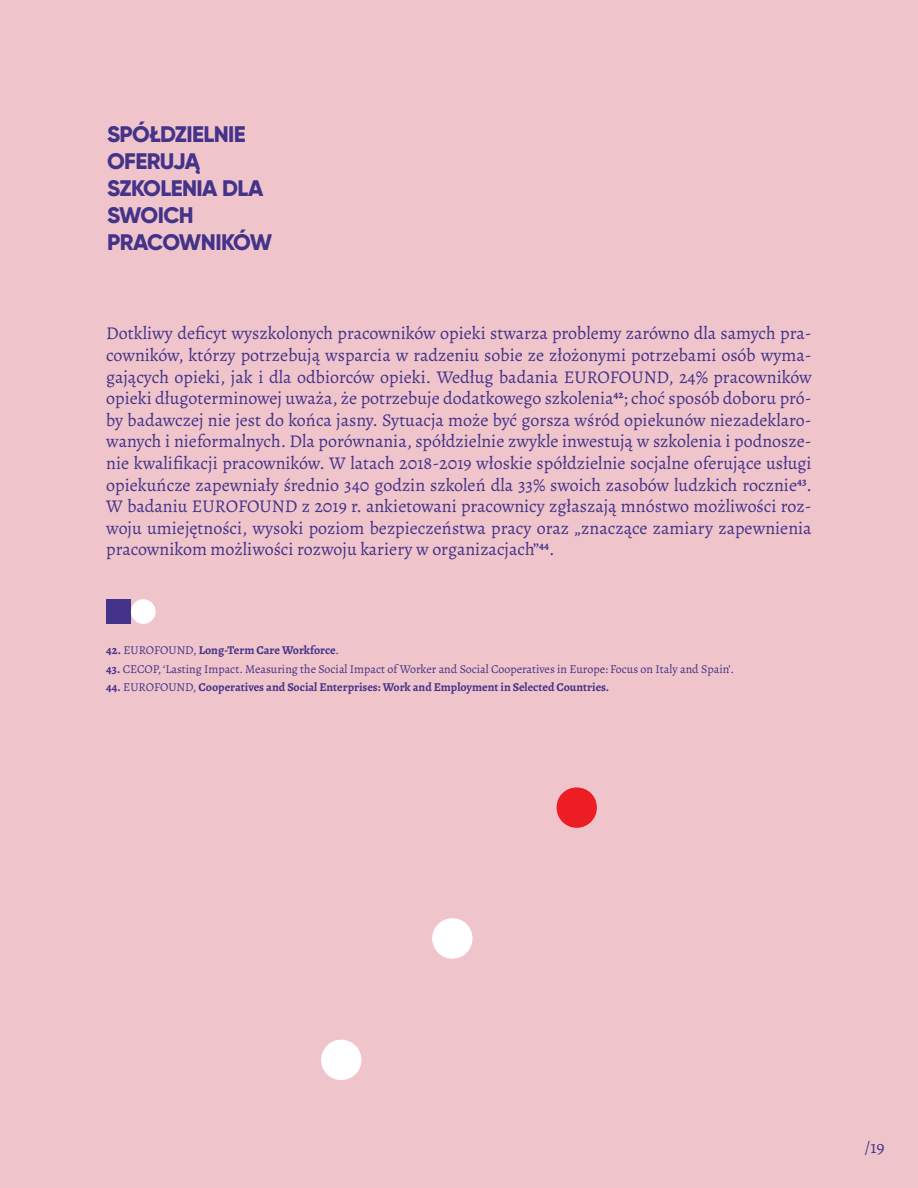
<style>
.page{position:relative;width:918px;height:1188px;background:#f0c4cb}
.page>*{position:absolute;margin:0;border:0;box-sizing:border-box;transform-origin:0 0}
.t1{font:800 22.5px "Gilroy";letter-spacing:-.025em;color:#433389}
.t2{font:18px/21.6px "Alegreya";color:#433389;text-align:justify}
.t3{font:700 12px "Alegreya";color:#433389}
.t4{font:12px "Alegreya";color:#433389}
.s1{font-weight:400}
.s2{font-weight:700}
</style>
<div class="page">
<div style="left:106px;top:599px;width:25px;height:25px;background:#433389"></div>
<div style="left:131px;top:599px;width:25px;height:25px;background:#fff;border-radius:50%"></div>
<div style="left:432px;top:918px;width:41px;height:41px;background:#fff;border-radius:50%"></div>
<div style="left:321px;top:1040px;width:41px;height:40px;background:#fff;border-radius:50%"></div>
<div style="left:557px;top:787px;width:40px;height:41px;background:#ed1d24;border-radius:50%"></div>
<p class="t1" style="left:107px;top:120px;width:140px">SPÓŁDZIELNIE</p>
<p class="t1" style="left:107px;top:147px;width:94px">OFERUJĄ</p>
<p class="t1" style="left:107px;top:174px;width:158px">SZKOLENIA DLA</p>
<p class="t1" style="left:107px;top:201px;width:88px">SWOICH</p>
<p class="t1" style="left:107px;top:228px;width:167px">PRACOWNIKÓW</p>
<p class="t2" style="left:106px;top:323px;width:707px">Dotkliwy deficyt wyszkolonych pracowników opieki stwarza problemy zarówno dla samych pra&shy;cowników, którzy potrzebują wsparcia w radzeniu sobie ze złożonymi potrzebami osób wyma&shy;gających opieki, jak i dla odbiorców opieki. Według badania EUROFOUND, 24% pracowników opieki długoterminowej uważa, że potrzebuje dodatkowego szkolenia<sup>42</sup>; choć sposób doboru pró&shy;by badawczej nie jest do końca jasny. Sytuacja może być gorsza wśród opiekunów niezadeklaro&shy;wanych i nieformalnych. Dla porównania, spółdzielnie zwykle inwestują w szkolenia i podnosze&shy;nie kwalifikacji pracowników. W latach 2018-2019 włoskie spółdzielnie socjalne oferujące usługi opiekuńcze zapewniały średnio 340 godzin szkoleń dla 33% swoich zasobów ludzkich rocznie<sup>43</sup>.<br>W badaniu EUROFOUND z 2019 r. ankietowani pracownicy zgłaszają mnóstwo możliwości roz&shy;woju umiejętności, wysoki poziom bezpieczeństwa pracy oraz „znaczące zamiary zapewnienia pracownikom możliwości rozwoju kariery w organizacjach”<sup>44</sup>.</p>
<p class="t3" style="left:106px;top:642px;width:234px">42. <span class="s1">EUROFOUND,</span> Long-Term Care Workforce<span class="s1">.</span></p>
<p class="t4" style="left:106px;top:661px;width:629px"><span class="s2">43.</span> CECOP, ‘Lasting Impact. Measuring the Social Impact of Worker and Social Cooperatives in Europe: Focus on Italy and Spain’.</p>
<p class="t3" style="left:106px;top:680px;width:504px">44. <span class="s1">EUROFOUND,</span> Cooperatives and Social Enterprises: Work and Employment in Selected Countries.</p>
<p class="t2" style="left:865px;top:1136px;width:22px">/19</p>
</div>
